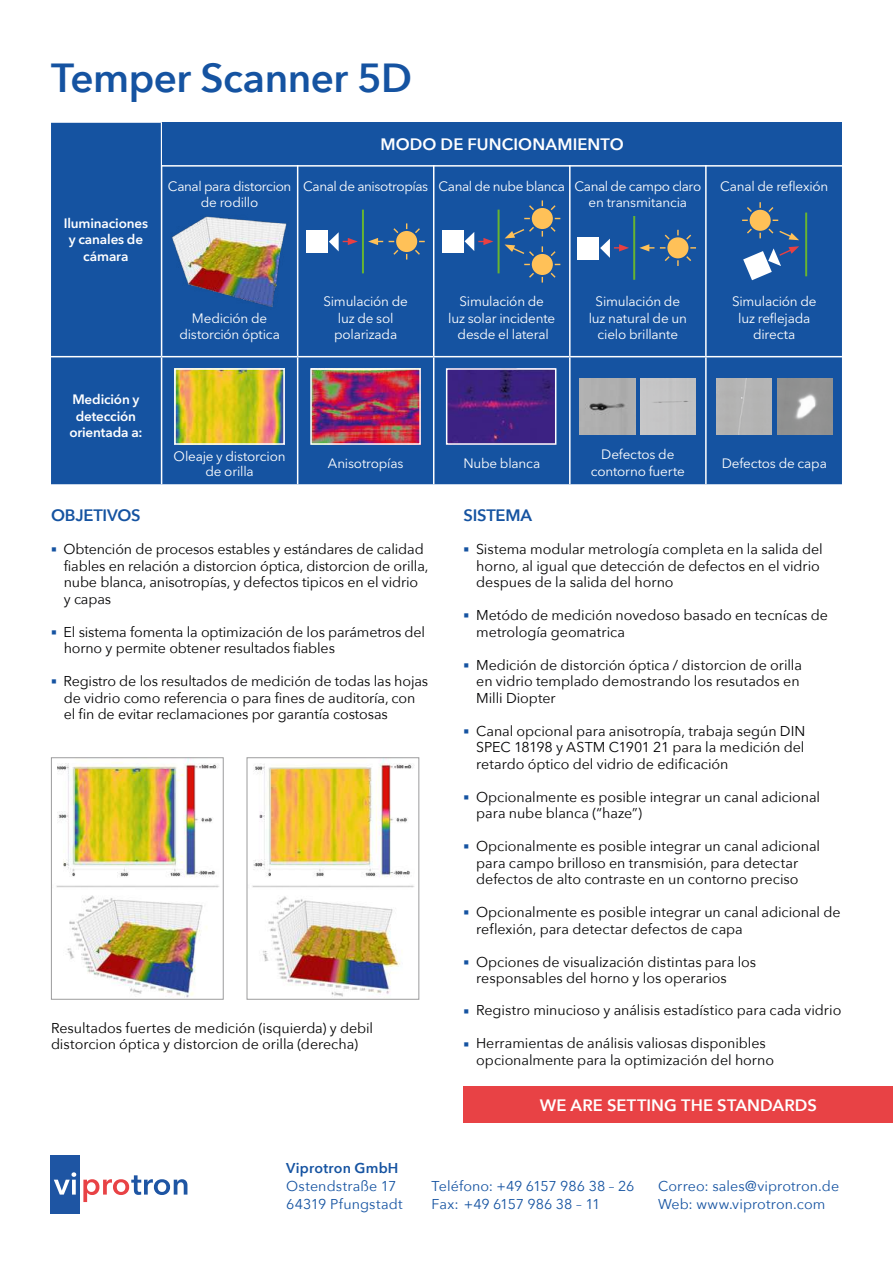
<style>
.page{position:relative;width:893px;height:1263px;background:#fff}
.page>*{position:absolute;margin:0;border:0;box-sizing:border-box;transform-origin:0 0}
.t1{font:600 40.5px "Avenir Next";letter-spacing:-.015em;color:#1553a1}
.t2{font:600 16.5px "Avenir Next";letter-spacing:.01em;color:#fff}
.t3{font:600 16.5px "Avenir Next";letter-spacing:-.01em;color:#1553a1}
.t4{font:14.25px/16.5px "Avenir Next";letter-spacing:-.005em;color:#020203}
.t5{font:14.25px/18px "Avenir Next";letter-spacing:.005em;color:#1553a1}
.t6{font:14.25px/16.5px "Avenir Next";letter-spacing:-.005em;color:#000}
.t7{font:600 14.25px "Avenir Next";letter-spacing:.015em;color:#1553a1}
.t8{font:13.5px/16.5px "Avenir Next LT Pro";letter-spacing:-.015em;color:#fff;text-align:center}
.t9{font:600 13.5px/16.5px "Avenir Next LT Pro";letter-spacing:-.01em;color:#fff;text-align:center}
.s1{font-family:"Minion Pro";color:#1553a1}
</style>
<div class="page">
<div style="left:51px;top:123px;width:791px;height:361px;background:#1553a1"></div>
<hr style="left:161px;top:123px;width:1px;height:233px;background:#fff">
<hr style="left:297px;top:123px;width:1px;height:233px;background:#fff">
<hr style="left:433px;top:123px;width:1px;height:233px;background:#fff">
<hr style="left:161px;top:357px;width:1px;height:127px;background:#fff">
<hr style="left:297px;top:357px;width:1px;height:127px;background:#fff">
<hr style="left:433px;top:357px;width:1px;height:127px;background:#fff">
<hr style="left:51px;top:356px;width:111px;height:1px;background:#fff">
<hr style="left:162px;top:356px;width:136px;height:1px;background:#fff">
<hr style="left:298px;top:356px;width:136px;height:1px;background:#fff">
<hr style="left:569px;top:123px;width:2px;height:233px;background:#fff">
<hr style="left:705px;top:123px;width:2px;height:233px;background:#fff">
<hr style="left:569px;top:357px;width:2px;height:127px;background:#fff">
<hr style="left:705px;top:357px;width:2px;height:127px;background:#fff">
<hr style="left:434px;top:356px;width:136px;height:1px;background:#fff">
<hr style="left:570px;top:356px;width:136px;height:1px;background:#fff">
<hr style="left:706px;top:356px;width:136px;height:1px;background:#fff">
<div style="left:306px;top:231px;width:22px;height:22px;background:#fff"></div>
<hr style="left:362px;top:210px;width:2px;height:63px;background:#67b431">
<div style="left:396px;top:231px;width:21px;height:21px;background:#ffc158;border-radius:50%"></div>
<svg style="left:413px;top:227px;width:8px;height:8px"></svg>
<svg style="left:413px;top:248px;width:8px;height:8px"></svg>
<svg style="left:392px;top:248px;width:8px;height:8px"></svg>
<svg style="left:392px;top:227px;width:8px;height:8px"></svg>
<svg style="left:329px;top:232px;width:29px;height:19px"></svg>
<svg style="left:368px;top:238px;width:15px;height:7px"></svg>
<div style="left:578px;top:237px;width:21px;height:23px;background:#fff"></div>
<hr style="left:633px;top:216px;width:2px;height:64px;background:#67b431">
<div style="left:667px;top:237px;width:21px;height:21px;background:#ffc158;border-radius:50%"></div>
<svg style="left:685px;top:233px;width:8px;height:8px"></svg>
<svg style="left:690px;top:247px;width:6px;height:2px"></svg>
<svg style="left:685px;top:255px;width:8px;height:8px"></svg>
<svg style="left:677px;top:260px;width:2px;height:6px"></svg>
<svg style="left:663px;top:255px;width:8px;height:8px"></svg>
<svg style="left:663px;top:233px;width:8px;height:8px"></svg>
<svg style="left:600px;top:239px;width:29px;height:19px"></svg>
<svg style="left:639px;top:244px;width:15px;height:7px"></svg>
<div style="left:442px;top:230px;width:21px;height:23px;background:#fff"></div>
<hr style="left:498px;top:210px;width:2px;height:63px;background:#67b431">
<svg style="left:464px;top:232px;width:29px;height:19px"></svg>
<div style="left:532px;top:254px;width:21px;height:21px;background:#ffc158;border-radius:50%"></div>
<svg style="left:549px;top:250px;width:8px;height:8px"></svg>
<svg style="left:549px;top:271px;width:8px;height:8px"></svg>
<svg style="left:528px;top:271px;width:7px;height:8px"></svg>
<div style="left:532px;top:208px;width:21px;height:21px;background:#ffc158;border-radius:50%"></div>
<svg style="left:549px;top:204px;width:8px;height:8px"></svg>
<svg style="left:549px;top:225px;width:8px;height:8px"></svg>
<svg style="left:528px;top:204px;width:7px;height:8px"></svg>
<svg style="left:505px;top:225px;width:30px;height:13px"></svg>
<svg style="left:505px;top:244px;width:30px;height:14px"></svg>
<img style="left:313px;top:371px;width:105px;height:71px">
<div style="left:310px;top:368px;width:111px;height:77px;border:2px solid #fff"></div>
<img style="left:177px;top:371px;width:105px;height:71px">
<div style="left:174px;top:368px;width:111px;height:77px;border:2px solid #fff"></div>
<img style="left:449px;top:371px;width:104px;height:71px">
<div style="left:446px;top:368px;width:110px;height:77px;border:2px solid #fff"></div>
<div style="left:162px;top:123px;width:680px;height:42px;background:#1553a1"></div>
<hr style="left:162px;top:165px;width:680px;height:2px;background:#fff">
<div style="left:463px;top:1086px;width:430px;height:37px;background:#e84245"></div>
<div style="left:51px;top:1156px;width:29px;height:58px;background:#1e55a3"></div>
<svg style="left:54px;top:1172px;width:22px;height:22px"></svg>
<svg style="left:83px;top:1175px;width:104px;height:27px"></svg>
<img style="left:252px;top:759px;width:162px;height:238px">
<div style="left:247px;top:757px;width:172px;height:243px;border:1px solid #9c9c9d"></div>
<img style="left:56px;top:759px;width:163px;height:239px">
<div style="left:51px;top:757px;width:173px;height:243px;border:1px solid #9c9c9d"></div>
<div style="left:580px;top:379px;width:55px;height:55px;background:#afafaf"></div>
<div style="left:640px;top:379px;width:56px;height:55px;background:#c5c4c5"></div>
<div style="left:717px;top:379px;width:55px;height:55px;background:#b4b4b4"></div>
<img style="left:777px;top:379px;width:55px;height:55px">
<hr style="left:805px;top:213px;width:2px;height:63px;background:#67b431">
<div style="left:750px;top:210px;width:21px;height:21px;background:#ffc158;border-radius:50%"></div>
<svg style="left:745px;top:227px;width:8px;height:8px"></svg>
<svg style="left:745px;top:206px;width:8px;height:7px"></svg>
<svg style="left:759px;top:202px;width:2px;height:6px"></svg>
<svg style="left:767px;top:206px;width:8px;height:7px"></svg>
<svg style="left:767px;top:227px;width:32px;height:13px"></svg>
<svg style="left:743px;top:246px;width:56px;height:34px"></svg>
<img style="left:170px;top:214px;width:118px;height:95px">
<h1 class="t1" style="left:51px;top:43px;width:362px">Temper Scanner 5D</h1>
<p class="t9" style="left:64px;top:215px;width:86px">Iluminaciones y canales de cámara</p>
<p class="t9" style="left:69px;top:391px;width:75px">Medición y detección orientada a:</p>
<p class="t8" style="left:168px;top:178px;width:125px">Canal para distorcion de rodillo</p>
<p class="t2" style="left:380px;top:130px;width:245px">MODO DE FUNCIONAMIENTO</p>
<p class="t8" style="left:303px;top:178px;width:127px">Canal de anisotropías</p>
<p class="t8" style="left:438px;top:178px;width:128px">Canal de nube blanca</p>
<p class="t8" style="left:574px;top:178px;width:128px">Canal de campo claro en transmitancia</p>
<p class="t8" style="left:720px;top:178px;width:110px">Canal de reflexión</p>
<p class="t8" style="left:179px;top:310px;width:102px">Medición de distorción óptica</p>
<p class="t8" style="left:323px;top:293px;width:86px">Simulación de luz de sol polarizada</p>
<p class="t8" style="left:448px;top:293px;width:109px">Simulación de<br>luz solar incidente desde el lateral</p>
<p class="t8" style="left:589px;top:293px;width:100px">Simulación de luz natural de un cielo brillante</p>
<p class="t8" style="left:732px;top:293px;width:86px">Simulación de luz reflejada directa</p>
<p class="t8" style="left:174px;top:448px;width:113px;line-height:15px">Oleaje y distorcion de orilla</p>
<p class="t8" style="left:328px;top:455px;width:77px">Anisotropías</p>
<p class="t8" style="left:463px;top:455px;width:78px">Nube blanca</p>
<p class="t8" style="left:591px;top:446px;width:96px">Defectos de contorno fuerte</p>
<p class="t8" style="left:722px;top:455px;width:107px">Defectos de capa</p>
<p class="t3" style="left:51px;top:501px;width:91px">OBJETIVOS</p>
<p class="t4" style="left:64px;top:540px;width:366px;text-indent:-13px"><span class="s1">■</span> Obtención de procesos estables y estándares de calidad fiables en relación a distorcion óptica, distorcion de orilla, nube blanca, anisotropías, y defectos tipicos en el vidrio y capas</p>
<p class="t4" style="left:64px;top:623px;width:363px;text-indent:-13px"><span class="s1">■</span> El sistema fomenta la optimización de los parámetros del horno y permite obtener resultados fiables</p>
<p class="t4" style="left:64px;top:672px;width:366px;text-indent:-13px"><span class="s1">■</span> Registro de los resultados de medición de todas las hojas de vidrio como referencia o para fines de auditoría, con el fin de evitar reclamaciones por garantía costosas</p>
<p class="t6" style="left:51px;top:1019px;width:324px">Resultados fuertes de medición (isquierda) y debil distorcion óptica y distorcion de orilla (derecha)</p>
<p class="t3" style="left:463px;top:501px;width:70px">SISTEMA</p>
<p class="t4" style="left:476px;top:540px;width:348px;text-indent:-13px"><span class="s1">■</span> Sistema modular metrología completa en la salida del horno, al igual que detección de defectos en el vidrio despues de la salida del horno</p>
<p class="t4" style="left:476px;top:606px;width:353px;text-indent:-13px"><span class="s1">■</span> Metódo de medición novedoso basado en tecnícas de metrología geomatrica</p>
<p class="t4" style="left:476px;top:656px;width:327px;text-indent:-13px"><span class="s1">■</span> Medición de distorción óptica / distorcion de orilla en vidrio templado demostrando los resutados en<br>Milli Diopter</p>
<p class="t4" style="left:476px;top:722px;width:331px;text-align:justify;text-indent:-13px"><span class="s1">■</span> Canal opcional para anisotropía, trabaja según DIN SPEC 18198 y ASTM C1901 21 para la medición del retardo óptico del vidrio de edificación</p>
<p class="t4" style="left:476px;top:788px;width:345px;text-indent:-13px"><span class="s1">■</span> Opcionalmente es posible integrar un canal adicional para nube blanca (“haze”)</p>
<p class="t4" style="left:476px;top:837px;width:345px;text-indent:-13px"><span class="s1">■</span> Opcionalmente es posible integrar un canal adicional para campo brilloso en transmisión, para detectar defectos de alto contraste en un contorno preciso</p>
<p class="t4" style="left:476px;top:903px;width:366px;text-indent:-13px"><span class="s1">■</span> Opcionalmente es posible integrar un canal adicional de reflexión, para detectar defectos de capa</p>
<p class="t4" style="left:476px;top:953px;width:281px;text-indent:-13px"><span class="s1">■</span> Opciones de visualización distintas para los responsables del horno y los operarios</p>
<p class="t4" style="left:463px;top:1001px;width:379px"><span class="s1">■</span> Registro minucioso y análisis estadístico para cada vidrio</p>
<p class="t4" style="left:476px;top:1035px;width:299px;text-indent:-13px"><span class="s1">■</span> Herramientas de análisis valiosas disponibles opcionalmente para la optimización del horno</p>
<p class="t2" style="left:540px;top:1091px;width:279px">WE ARE SETTING THE STANDARDS</p>
<p class="t7" style="left:286px;top:1156px;width:114px">Viprotron GmbH</p>
<p class="t5" style="left:286px;top:1176px;width:118px">Ostendstraße 17<br>64319 Pfungstadt</p>
<p class="t5" style="left:432px;top:1176px;width:204px">Teléfono: +49 6157 986 38 – 26<br>Fax: +49 6157 986 38 – 11</p>
<p class="t5" style="left:658px;top:1176px;width:183px">Correo: sales@viprotron.de<br>Web: www.viprotron.com</p>
</div>
